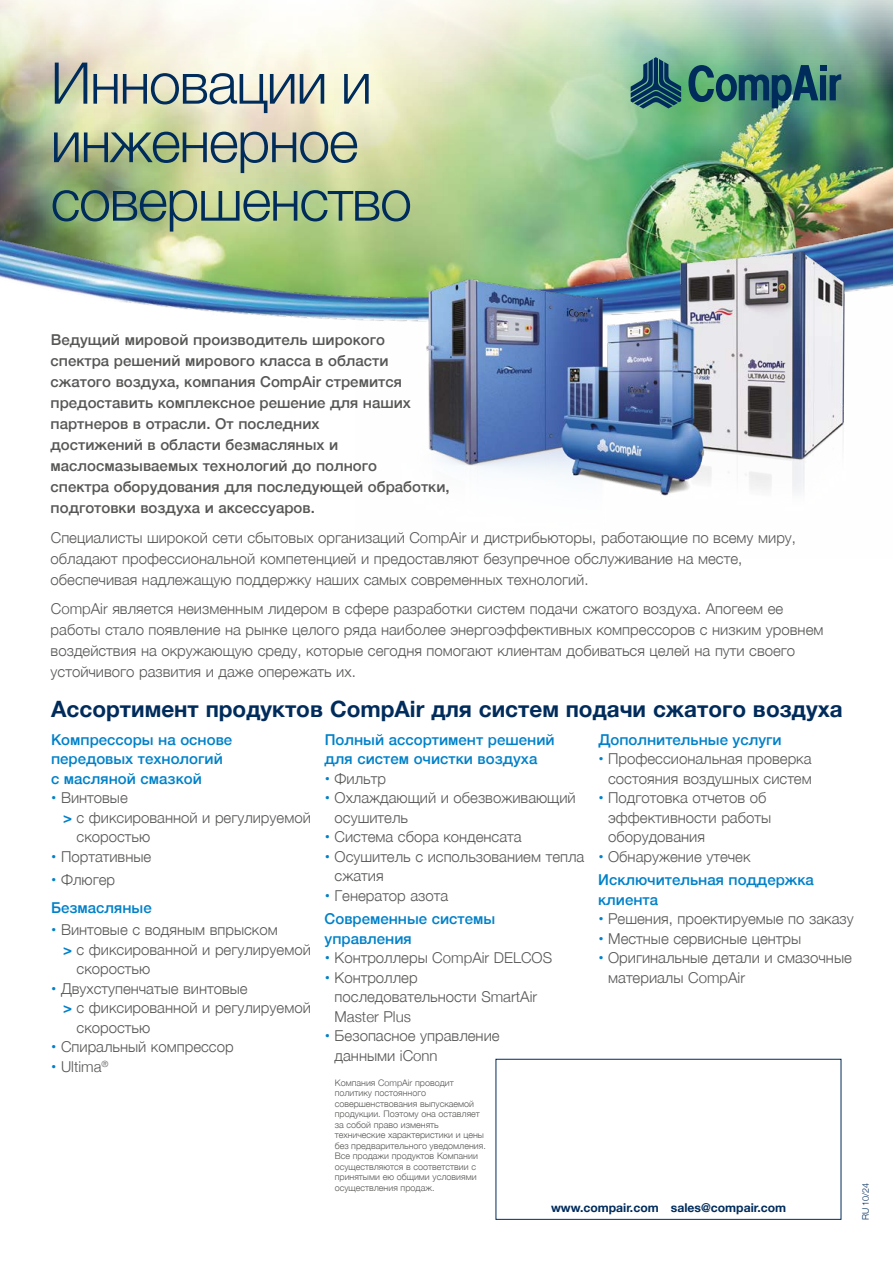
<style>
.page{position:relative;width:893px;height:1263px;background:#fff}
.page>*{position:absolute;margin:0;border:0;box-sizing:border-box;transform-origin:0 0}
.t1{font:300 57.45px/58.5px "Helvetica Neue";letter-spacing:-.025em;color:#002c5c}
.t2{font:700 22.5px "Helvetica Neue";color:#002c5c}
.t3{font:300 15px/19.5px "Helvetica Neue";color:#575756}
.t4{font:500 15px/21px "Helvetica Neue";color:#575756}
.t5{font:500 15px/19.5px "Helvetica Neue";color:#0081c9}
.t6{font:700 12.15px "Helvetica Neue";color:#002c5c}
.t7{font:300 9px/10.5px "Helvetica Neue";color:#575756}
.t8{font:300 9px "Helvetica Neue";color:#002c5c}
.s1{font-weight:700;color:#0081c9}
.s2{font-weight:700}
.s3{font-weight:300;color:#575756}
</style>
<div class="page">
<img style="left:0;top:0;width:893px;height:106px">
<img style="left:0;top:106px;width:893px;height:214px">
<img style="left:355px;top:204px;width:538px;height:292px">
<svg style="left:688px;top:65px;width:153px;height:43px;background:#3a7671"></svg>
<svg style="left:631px;top:57px;width:50px;height:52px;background:#3c7276"></svg>
<svg style="left:495px;top:1058px;width:347px;height:162px"></svg>
<h1 class="t1" style="left:51px;top:50px;width:363px">Инновации и инженерное совершенство</h1>
<p class="t4" style="left:51px;top:328px;width:401px">Ведущий мировой производитель широкого<br>спектра решений мирового класса в области сжатого воздуха, компания CompAir стремится предоставить комплексное решение для наших партнеров в отрасли. От последних<br>достижений в области безмасляных и маслосмазываемых технологий до полного<br>спектра оборудования для последующей обработки, подготовки воздуха и аксессуаров.</p>
<p class="t3" style="left:51px;top:526px;width:747px;line-height:21px">Специалисты широкой сети сбытовых организаций CompAir и дистрибьюторы, работающие по всему миру, обладают профессиональной компетенцией и предоставляют безупречное обслуживание на месте, обеспечивая надлежащую поддержку наших самых современных технологий.</p>
<p class="t3" style="left:51px;top:597px;width:774px;line-height:21px">CompAir является неизменным лидером в сфере разработки систем подачи сжатого воздуха. Апогеем ее работы стало появление на рынке целого ряда наиболее энергоэффективных компрессоров с низким уровнем воздействия на окружающую среду, которые сегодня помогают клиентам добиваться целей на пути своего устойчивого развития и даже опережать их.</p>
<h2 class="t2" style="left:51px;top:691px;width:793px">Ассортимент продуктов CompAir для систем подачи сжатого воздуха</h2>
<p class="t5" style="left:51px;top:728px;width:183px">Компрессоры на основе передовых технологий с масляной смазкой</p>
<p class="t3" style="left:51px;top:787px;width:78px"><span class="s1">•</span> Винтовые</p>
<p class="t3" style="left:63px;top:806px;width:249px"><span class="s1">&gt;</span> с фиксированной и регулируемой</p>
<p class="t3" style="left:77px;top:826px;width:75px">скоростью</p>
<p class="t3" style="left:51px;top:845px;width:102px"><span class="s1">•</span> Портативные</p>
<p class="t5" style="left:51px;top:865px;width:102px;line-height:28px"><span class="s2">•</span> <span class="s3">Флюгер<br></span>Безмасляные</p>
<p class="t3" style="left:51px;top:919px;width:228px"><span class="s1">•</span> Винтовые с водяным впрыском</p>
<p class="t3" style="left:63px;top:938px;width:249px"><span class="s1">&gt;</span> с фиксированной и регулируемой</p>
<p class="t3" style="left:77px;top:958px;width:75px">скоростью</p>
<p class="t3" style="left:51px;top:977px;width:198px"><span class="s1">•</span> Двухступенчатые винтовые</p>
<p class="t3" style="left:63px;top:997px;width:249px"><span class="s1">&gt;</span> с фиксированной и регулируемой</p>
<p class="t3" style="left:77px;top:1016px;width:75px">скоростью</p>
<p class="t3" style="left:51px;top:1036px;width:184px"><span class="s1">•</span> Спиральный компрессор</p>
<p class="t3" style="left:51px;top:1055px;width:59px"><span class="s1">•</span> Ultima<sup>®</sup></p>
<p class="t5" style="left:325px;top:728px;width:232px">Полный ассортимент решений для систем очистки воздуха</p>
<p class="t3" style="left:325px;top:767px;width:63px"><span class="s1">•</span> Фильтр</p>
<p class="t3" style="left:335px;top:787px;width:243px;text-indent:-10px"><span class="s1">•</span> Охлаждающий и обезвоживающий осушитель</p>
<p class="t3" style="left:325px;top:826px;width:198px"><span class="s1">•</span> Система сбора конденсата</p>
<p class="t3" style="left:335px;top:845px;width:251px;text-indent:-10px"><span class="s1">•</span> Осушитель с использованием тепла сжатия</p>
<p class="t5" style="left:325px;top:882px;width:172px;line-height:23.7px"><span class="s2">•</span> <span class="s3">Генератор азота<br></span>Современные системы</p>
<p class="t5" style="left:325px;top:927px;width:89px">управления</p>
<p class="t3" style="left:325px;top:947px;width:229px"><span class="s1">•</span> Контроллеры CompAir DELCOS</p>
<p class="t3" style="left:335px;top:967px;width:204px;text-indent:-10px"><span class="s1">•</span> Контроллер последовательности SmartAir<br>Master Plus</p>
<p class="t3" style="left:335px;top:1025px;width:166px;text-indent:-10px"><span class="s1">•</span> Безопасное управление данными iConn</p>
<p class="t5" style="left:598px;top:728px;width:185px">Дополнительные услуги</p>
<p class="t3" style="left:598px;top:748px;width:215px;text-align:right"><span class="s1">•</span> Профессиональная проверка состояния воздушных систем</p>
<p class="t3" style="left:608px;top:787px;width:164px;text-indent:-10px"><span class="s1">•</span> Подготовка отчетов об эффективности работы оборудования</p>
<p class="t5" style="left:598px;top:843px;width:217px;line-height:23.7px"><span class="s2">•</span> <span class="s3">Обнаружение утечек<br></span>Исключительная поддержка</p>
<p class="t5" style="left:598px;top:888px;width:61px">клиента</p>
<p class="t3" style="left:598px;top:908px;width:257px"><span class="s1">•</span> Решения, проектируемые по заказу</p>
<p class="t3" style="left:598px;top:928px;width:204px"><span class="s1">•</span> Местные сервисные центры</p>
<p class="t3" style="left:608px;top:947px;width:245px;text-indent:-10px"><span class="s1">•</span> Оригинальные детали и смазочные материалы CompAir</p>
<p class="t7" style="left:335px;top:1077px;width:153px">Компания CompAir проводит политику постоянного совершенствования выпускаемой продукции. Поэтому она оставляет за собой право изменять технические характеристики и цены без предварительного уведомления.<br>Все продажи продуктов Компании осуществляются в соответствии с принятыми ею общими условиями осуществления продаж.</p>
<p class="t6" style="left:551px;top:1198px;width:237px">www.compair.com sales@compair.com</p>
<p class="t8" style="left:858px;top:1220px;width:39px;rotate:-90deg">RU 10/24</p>
</div>
